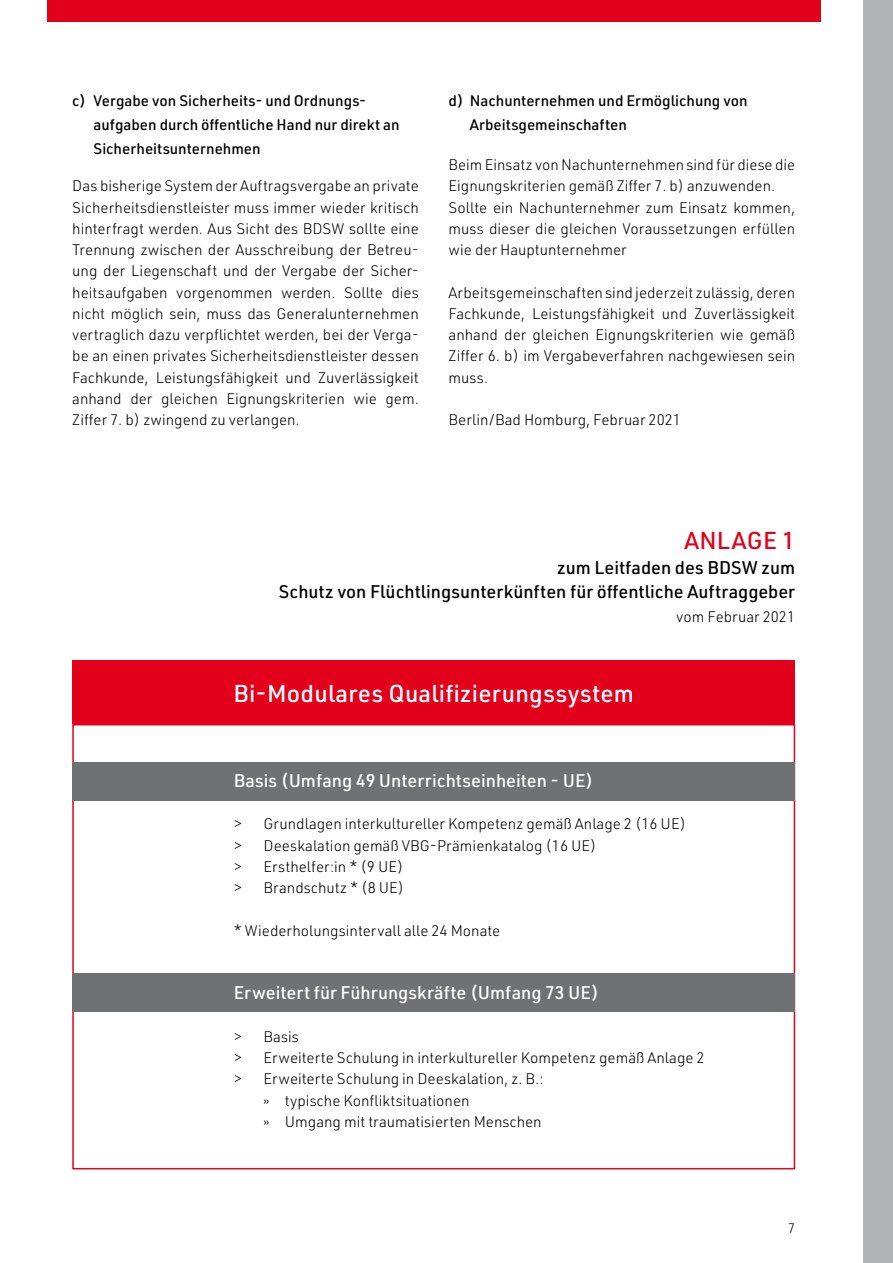
<style>
.page{position:relative;width:893px;height:1263px;background:#fff}
.page>*{position:absolute;margin:0;border:0;box-sizing:border-box;transform-origin:0 0}
.t1{font:500 24px "URWDIN";letter-spacing:.01em;color:#fff}
.t2{font:500 24px "URWDIN";letter-spacing:.01em;color:#e2001a}
.t3{font:500 18px/24px "URWDIN";color:#000;text-align:right}
.t4{font:500 18px "URWDIN";color:#fff}
.t5{font:300 15px/21.3px "URWDIN";color:#000;text-align:justify}
.t6{font:500 15px/24px "URWDIN";color:#000}
.t7{font:300 13.5px "URWDIN";color:#000}
</style>
<div class="page">
<div style="left:47px;top:0;width:774px;height:21px;background:#e2001a"></div>
<div style="left:863px;top:0;width:30px;height:1263px;background:#b1b3b4"></div>
<div style="left:72px;top:660px;width:723px;height:64px;background:#e2001a"></div>
<div style="left:72px;top:724px;width:723px;height:445px;border:2px solid #e2001a"></div>
<div style="left:72px;top:974px;width:723px;height:38px;background:#707172"></div>
<div style="left:72px;top:762px;width:723px;height:38px;background:#707172"></div>
<p class="t6" style="left:94px;top:88px;width:308px;text-indent:-21px">c) Vergabe von Sicherheits- und Ordnungs&shy;aufgaben durch öffentliche Hand nur direkt an<br>Sicherheitsunternehmen</p>
<p class="t5" style="left:72px;top:175px;width:348px">Das bisherige System der Auftragsvergabe an private Sicherheitsdienstleister muss immer wieder kritisch hinterfragt werden. Aus Sicht des BDSW sollte eine Trennung zwischen der Ausschreibung der Betreu&shy;ung der Liegenschaft und der Vergabe der Sicher&shy;heitsaufgaben vorgenommen werden. Sollte dies nicht möglich sein, muss das Generalunternehmen vertraglich dazu verpflichtet werden, bei der Verga&shy;be an einen privates Sicherheitsdienstleister dessen Fachkunde, Leistungsfähigkeit und Zuverlässigkeit anhand der gleichen Eignungskriterien wie gem.<br>Ziffer 7. b) zwingend zu verlangen.</p>
<p class="t6" style="left:470px;top:88px;width:279px;text-indent:-21px">d) Nachunternehmen und Ermöglichung von<br>Arbeitsgemeinschaften</p>
<p class="t5" style="left:449px;top:154px;width:348px;text-align:left">Beim Einsatz von Nachunternehmen sind für diese die Eignungskriterien gemäß Ziffer 7. b) anzuwenden.<br>Sollte ein Nachunternehmer zum Einsatz kommen, muss dieser die gleichen Voraussetzungen erfüllen wie der Hauptunternehmer</p>
<p class="t5" style="left:449px;top:281px;width:348px">Arbeitsgemeinschaften sind jederzeit zulässig, deren Fachkunde, Leistungsfähigkeit und Zuverlässigkeit anhand der gleichen Eignungskriterien wie gemäß Ziffer 6. b) im Vergabeverfahren nachgewiesen sein muss.</p>
<p class="t5" style="left:449px;top:409px;width:234px">Berlin/Bad Homburg, Februar 2021</p>
<h1 class="t2" style="left:684px;top:524px;width:112px">ANLAGE 1</h1>
<p class="t3" style="left:279px;top:555px;width:518px">zum Leitfaden des BDSW zum<br>Schutz von Flüchtlingsunterkünften für öffentliche Auftraggeber</p>
<p class="t5" style="left:676px;top:606px;width:120px">vom Februar 2021</p>
<h1 class="t1" style="left:233px;top:677px;width:402px">Bi-Modulares Qualifizierungssystem</h1>
<p class="t4" style="left:234px;top:768px;width:361px">Basis (Umfang 49 Unterrichtseinheiten - UE)</p>
<p class="t5" style="left:234px;top:813px;width:454px;text-align:left">&gt; Grundlagen interkultureller Kompetenz gemäß Anlage 2 (16 UE) &gt; Deeskalation gemäß VBG-Prämienkatalog (16 UE)<br>&gt; Ersthelfer:in * (9 UE)<br>&gt; Brandschutz * (8 UE)</p>
<p class="t5" style="left:234px;top:919px;width:268px">* Wiederholungsintervall alle 24 Monate</p>
<p class="t4" style="left:234px;top:981px;width:367px">Erweitert für Führungskräfte (Umfang 73 UE)</p>
<p class="t5" style="left:234px;top:1025px;width:67px">&gt; Basis</p>
<p class="t5" style="left:234px;top:1047px;width:472px">&gt; Erweiterte Schulung in interkultureller Kompetenz gemäß Anlage 2</p>
<p class="t5" style="left:234px;top:1068px;width:311px">&gt; Erweiterte Schulung in Deeskalation, z. B.:</p>
<p class="t5" style="left:264px;top:1089px;width:207px">» typische Konfliktsituationen</p>
<p class="t5" style="left:264px;top:1110px;width:280px">» Umgang mit traumatisierten Menschen</p>
<p class="t7" style="left:788px;top:1219px;width:9px">7</p>
</div>
